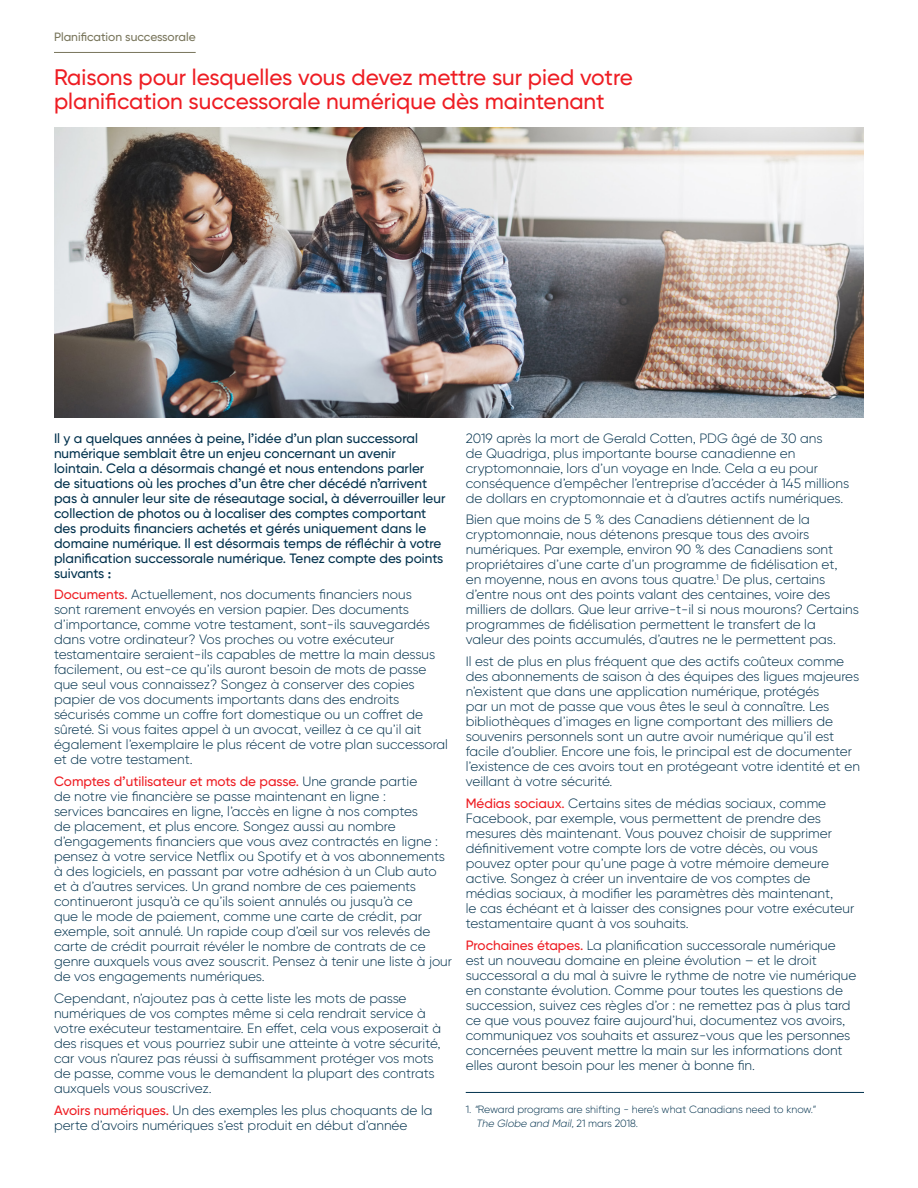
<style>
.page{position:relative;width:918px;height:1188px;background:#fff}
.page>*{position:absolute;margin:0;border:0;box-sizing:border-box;transform-origin:0 0}
.t1{font:500 22.5px/24px "Gilroy BN";color:#ee1d23}
.t2{font:300 13.5px/15px "Gilroy BN";color:#00314d}
.t3{font:500 13.5px/15px "Gilroy BN";color:#00314d}
.t4{font:500 12px "Gilroy BN";color:#78755b}
.t5{font:300 10.5px/13.5px "Gilroy BN";color:#00314d}
.s1{font-weight:500;color:#ee1d23}
.s2{font-style:italic}
</style>
<div class="page">
<hr style="left:466px;top:1092px;width:398px;height:1px;background:#00314d">
<hr style="left:54px;top:52px;width:142px;height:1px;background:#78755b">
<img style="left:54px;top:128px;width:810px;height:290px">
<p class="t4" style="left:54px;top:30px;width:143px">Planification successorale</p>
<p class="t1" style="left:54px;top:65px;width:581px">Raisons pour lesquelles vous devez mettre sur pied votre planification successorale numérique dès maintenant</p>
<p class="t3" style="left:54px;top:430px;width:393px">Il y a quelques années à peine, l’idée d’un plan successoral numérique semblait être un enjeu concernant un avenir lointain. Cela a désormais changé et nous entendons parler<br>de situations où les proches d’un être cher décédé n’arrivent pas à annuler leur site de réseautage social, à déverrouiller leur collection de photos ou à localiser des comptes comportant des produits financiers achetés et gérés uniquement dans le domaine numérique. Il est désormais temps de réfléchir à votre planification successorale numérique. Tenez compte des points suivants :</p>
<p class="t2" style="left:54px;top:587px;width:396px"><span class="s1">Documents.</span> Actuellement, nos documents financiers nous<br>sont rarement envoyés en version papier. Des documents d’importance, comme votre testament, sont-ils sauvegardés dans votre ordinateur? Vos proches ou votre exécuteur testamentaire seraient-ils capables de mettre la main dessus facilement, ou est-ce qu’ils auront besoin de mots de passe que seul vous connaissez? Songez à conserver des copies papier de vos documents importants dans des endroits sécurisés comme un coffre fort domestique ou un coffret de sûreté. Si vous faites appel à un avocat, veillez à ce qu’il ait également l’exemplaire le plus récent de votre plan successoral et de votre testament.</p>
<p class="t2" style="left:54px;top:774px;width:400px"><span class="s1">Comptes d’utilisateur et mots de passe.</span> Une grande partie<br>de notre vie financière se passe maintenant en ligne :<br>services bancaires en ligne, l’accès en ligne à nos comptes<br>de placement, et plus encore. Songez aussi au nombre d’engagements financiers que vous avez contractés en ligne : pensez à votre service Netflix ou Spotify et à vos abonnements à des logiciels, en passant par votre adhésion à un Club auto et à d’autres services. Un grand nombre de ces paiements continueront jusqu’à ce qu’ils soient annulés ou jusqu’à ce<br>que le mode de paiement, comme une carte de crédit, par exemple, soit annulé. Un rapide coup d’œil sur vos relevés de carte de crédit pourrait révéler le nombre de contrats de ce genre auxquels vous avez souscrit. Pensez à tenir une liste à jour de vos engagements numériques.</p>
<p class="t2" style="left:54px;top:990px;width:389px">Cependant, n’ajoutez pas à cette liste les mots de passe numériques de vos comptes même si cela rendrait service à votre exécuteur testamentaire. En effet, cela vous exposerait à des risques et vous pourriez subir une atteinte à votre sécurité, car vous n’aurez pas réussi à suffisamment protéger vos mots de passe, comme vous le demandent la plupart des contrats auxquels vous souscrivez.</p>
<p class="t2" style="left:54px;top:1102px;width:380px"><span class="s1">Avoirs numériques.</span> Un des exemples les plus choquants de la perte d’avoirs numériques s’est produit en début d’année</p>
<p class="t2" style="left:466px;top:430px;width:385px">2019 après la mort de Gerald Cotten, PDG âgé de 30 ans<br>de Quadriga, plus importante bourse canadienne en cryptomonnaie, lors d’un voyage en Inde. Cela a eu pour conséquence d’empêcher l’entreprise d’accéder à 145 millions de dollars en cryptomonnaie et à d’autres actifs numériques.</p>
<p class="t2" style="left:466px;top:512px;width:395px">Bien que moins de 5 % des Canadiens détiennent de la cryptomonnaie, nous détenons presque tous des avoirs numériques. Par exemple, environ 90 % des Canadiens sont propriétaires d’une carte d’un programme de fidélisation et,<br>en moyenne, nous en avons tous quatre.<sup>1</sup> De plus, certains d’entre nous ont des points valant des centaines, voire des milliers de dollars. Que leur arrive-t-il si nous mourons? Certains programmes de fidélisation permettent le transfert de la<br>valeur des points accumulés, d’autres ne le permettent pas.</p>
<p class="t2" style="left:466px;top:654px;width:396px">Il est de plus en plus fréquent que des actifs coûteux comme des abonnements de saison à des équipes des ligues majeures n’existent que dans une application numérique, protégés<br>par un mot de passe que vous êtes le seul à connaître. Les bibliothèques d’images en ligne comportant des milliers de souvenirs personnels sont un autre avoir numérique qu’il est facile d’oublier. Encore une fois, le principal est de documenter l’existence de ces avoirs tout en protégeant votre identité et en veillant à votre sécurité.</p>
<p class="t2" style="left:466px;top:795px;width:390px"><span class="s1">Médias sociaux.</span> Certains sites de médias sociaux, comme Facebook, par exemple, vous permettent de prendre des mesures dès maintenant. Vous pouvez choisir de supprimer définitivement votre compte lors de votre décès, ou vous pouvez opter pour qu’une page à votre mémoire demeure active. Songez à créer un inventaire de vos comptes de médias sociaux, à modifier les paramètres dès maintenant,<br>le cas échéant et à laisser des consignes pour votre exécuteur testamentaire quant à vos souhaits.</p>
<p class="t2" style="left:466px;top:937px;width:392px"><span class="s1">Prochaines étapes.</span> La planification successorale numérique est un nouveau domaine en pleine évolution – et le droit successoral a du mal à suivre le rythme de notre vie numérique en constante évolution. Comme pour toutes les questions de succession, suivez ces règles d’or : ne remettez pas à plus tard ce que vous pouvez faire aujourd’hui, documentez vos avoirs, communiquez vos souhaits et assurez-vous que les personnes concernées peuvent mettre la main sur les informations dont elles auront besoin pour les mener à bonne fin.</p>
<p class="t5" style="left:476px;top:1103px;width:342px;text-indent:-10px">1. <span class="s2">“</span>Reward programs are shifting - here’s what Canadians need to know.”<br><span class="s2">The Globe and Mail,</span>21 m a rs 2 01 8 .</p>
</div>
